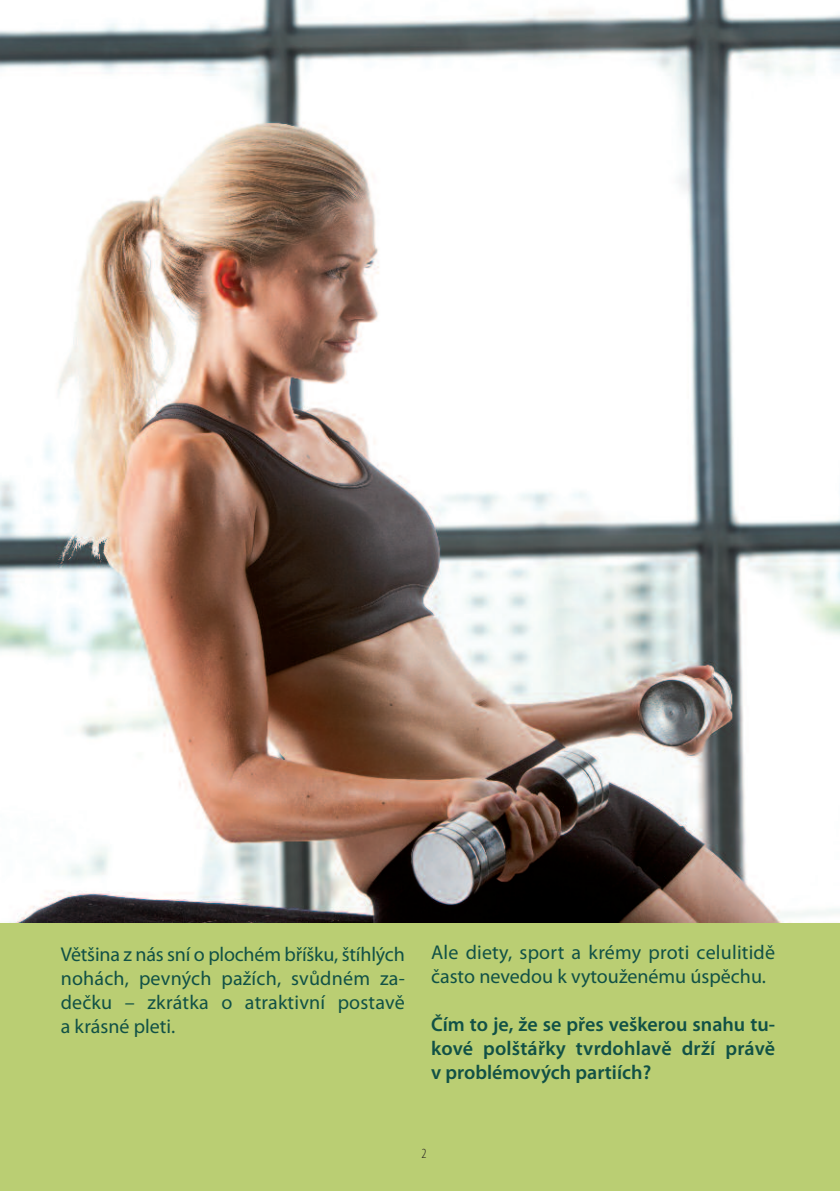
<style>
.page{position:relative;width:840px;height:1191px;background:#fff}
.page>*{position:absolute;margin:0;border:0;box-sizing:border-box;transform-origin:0 0}
.t1{font:20px/24px "Myriad Pro";letter-spacing:.01em;color:#115146}
.t2{font:600 20px/24px "Myriad Pro";color:#115146;text-align:justify}
.t3{font:300 condensed 14px "Myriad Pro";color:#231f20}
</style>
<div class="page">
<img style="left:0;top:0;width:839px;height:923px">
<div style="left:0;top:923px;width:839px;height:268px;background:#bace73"></div>
<p class="t1" style="left:61px;top:943px;width:345px;text-align:justify">Většina z nás sní o plochém bříšku, štíhlých nohách, pevných pažích, svůdném za&shy;dečku – zkrátka o atraktivní postavě a krásné pleti.</p>
<p class="t1" style="left:431px;top:941px;width:345px">Ale diety, sport a krémy proti celulitidě často nevedou k vytouženému úspěchu.</p>
<p class="t2" style="left:431px;top:1013px;width:345px">Čím to je, že se přes veškerou snahu tu&shy;kové polštářky tvrdohlavě drží právě v problémových partiích?</p>
<p class="t3" style="left:421px;top:1148px;width:7px">2</p>
</div>
